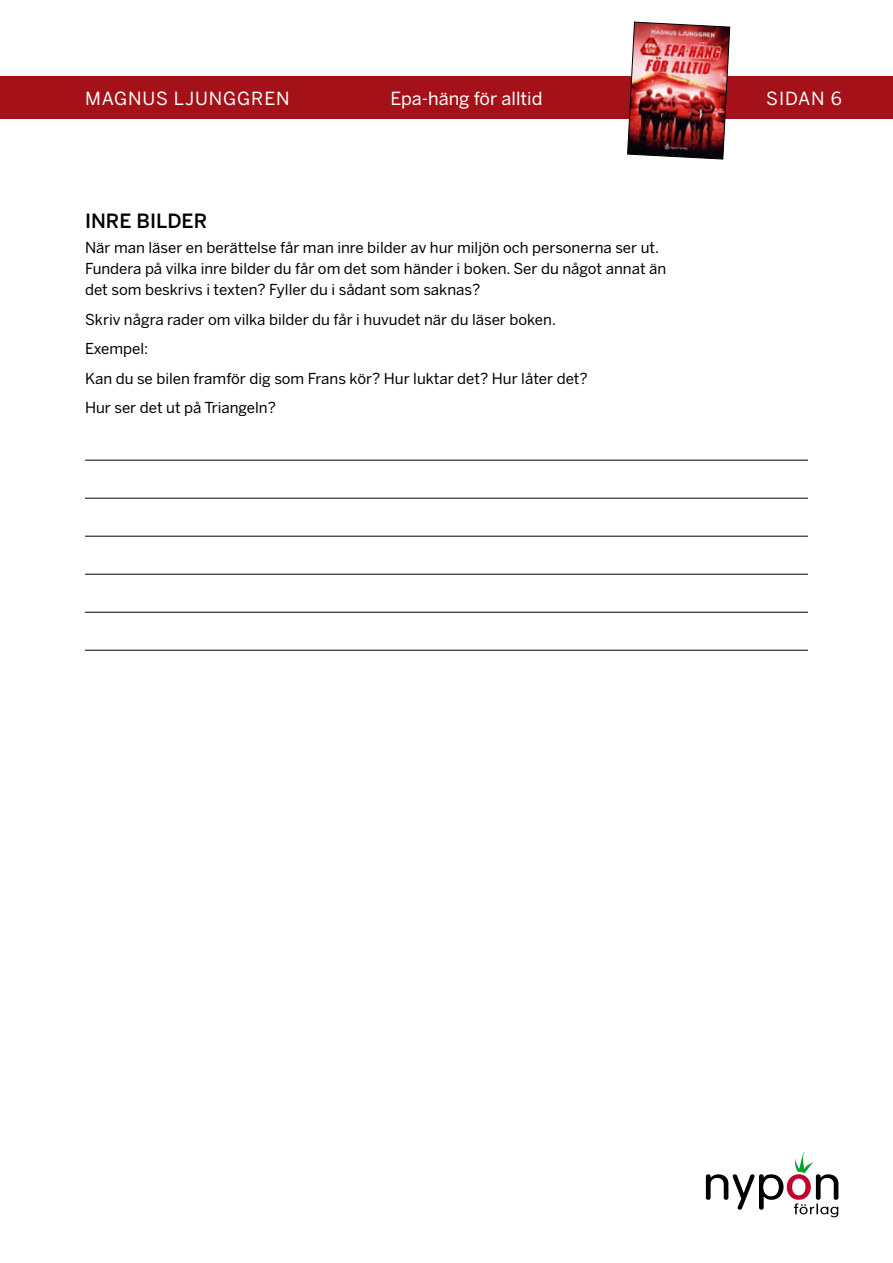
<style>
.page{position:relative;width:893px;height:1263px;background:#fff}
.page>*{position:absolute;margin:0;border:0;box-sizing:border-box;transform-origin:0 0}
.t1{font:500 19.5px "Benton Sans";color:#000}
.t2{font:18px "Benton Sans";color:#fff}
.t3{font:18px "Benton Sans";letter-spacing:.05em;color:#fff}
.t4{font:18px "Benton Sans";letter-spacing:.03em;color:#fff}
.t5{font:15px/29.5px "Benton Sans";color:#000}
</style>
<div class="page">
<svg style="left:706px;top:1152px;width:132px;height:65px"></svg>
<div style="left:0;top:77px;width:893px;height:42px;background:#a41119"></div>
<img style="left:627px;top:21px;width:103px;height:139px">
<hr style="left:85px;top:460px;width:723px;height:1px;background:#000">
<hr style="left:85px;top:498px;width:723px;height:1px;background:#000">
<hr style="left:85px;top:536px;width:723px;height:1px;background:#000">
<hr style="left:85px;top:574px;width:723px;height:1px;background:#000">
<hr style="left:85px;top:612px;width:723px;height:1px;background:#000">
<hr style="left:85px;top:650px;width:723px;height:1px;background:#000">
<p class="t3" style="left:85px;top:87px;width:206px">MAGNUS LJUNGGREN</p>
<p class="t2" style="left:390px;top:87px;width:154px">Epa-häng för alltid</p>
<p class="t4" style="left:766px;top:87px;width:77px">SIDAN 6</p>
<h1 class="t1" style="left:85px;top:209px;width:124px">INRE BILDER</h1>
<p class="t5" style="left:85px;top:237px;width:583px;line-height:21px">När man läser en berättelse får man inre bilder av hur miljön och personerna ser ut.<br>Fundera på vilka inre bilder du får om det som händer i boken. Ser du något annat än det som beskrivs i texten? Fyller du i sådant som saknas?</p>
<p class="t5" style="left:85px;top:305px;width:504px">Skriv några rader om vilka bilder du får i huvudet när du läser boken.<br>Exempel:<br>Kan du se bilen framför dig som Frans kör? Hur luktar det? Hur låter det?<br>Hur ser det ut på Triangeln?</p>
</div>
